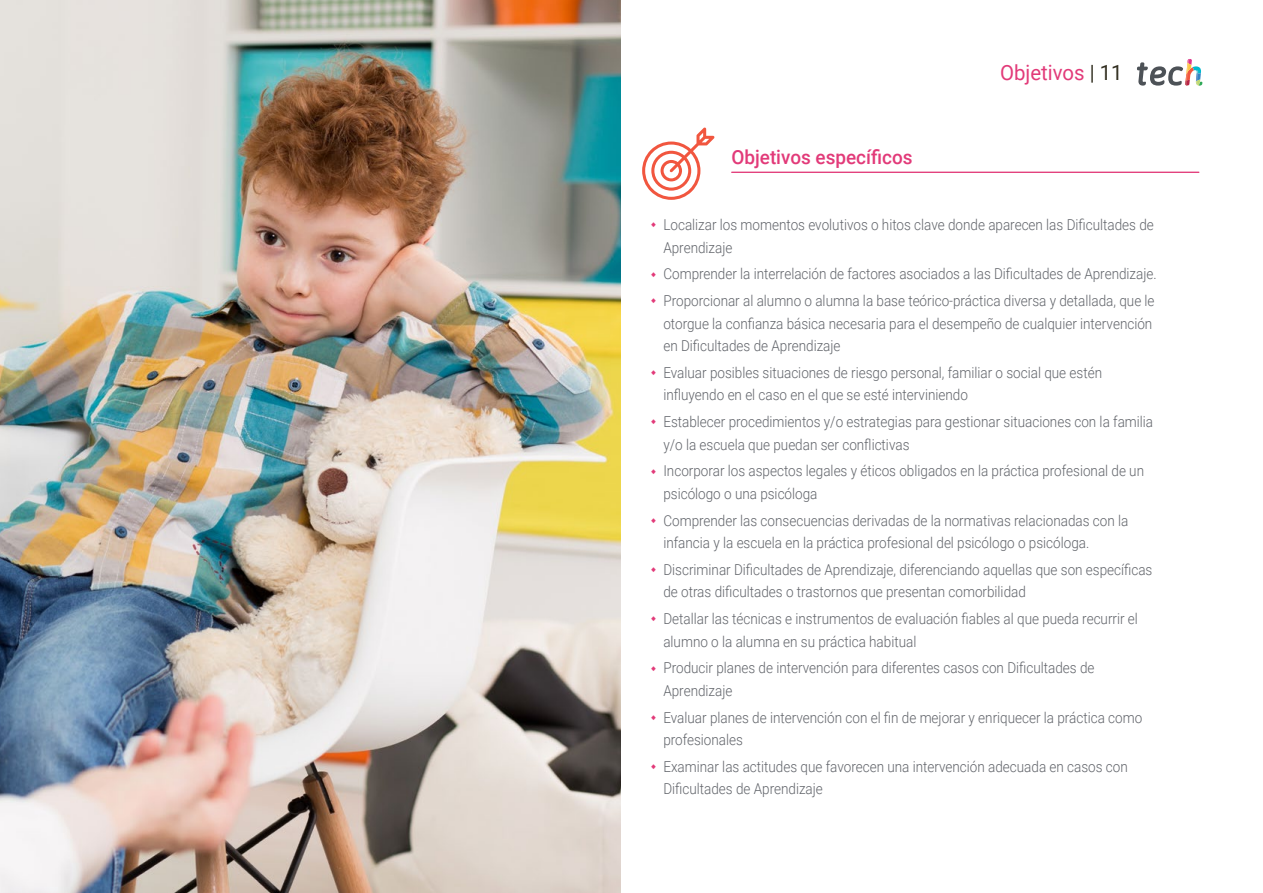
<style>
.page{position:relative;width:1263px;height:893px;background:#fff}
.page>*{position:absolute;margin:0;border:0;box-sizing:border-box;transform-origin:0 0}
.t1{font:21px "Roboto";color:#e23a79}
.t2{font:500 19.5px "Roboto";color:#e23a79}
.t3{font:300 15px/22.5px "Roboto";color:#61646a;scale:.9 1}
.s1{color:#312e20}
</style>
<div class="page">
<svg style="left:642px;top:127px;width:72px;height:73px"></svg>
<hr style="left:731px;top:172px;width:468px;height:1px;background:#e23a79">
<svg style="left:1137px;top:59px;width:65px;height:27px"></svg>
<img style="left:0;top:0;width:621px;height:893px">
<h2 class="t2" style="left:731px;top:143px;width:183px">Objetivos específicos</h2>
<h1 class="t1" style="left:1000px;top:57px;width:124px">Objetivos <span class="s1">| 11</span></h1>
<p class="t3" style="left:663px;top:213px;width:546px">Localizar los momentos evolutivos o hitos clave donde aparecen las Dificultades de<br>Aprendizaje</p>
<p class="t3" style="left:663px;top:260px;width:550px;line-height:26.7px">Comprender la interrelación de factores asociados a las Dificultades de Aprendizaje.<br>Proporcionar al alumno o alumna la base teórico-práctica diversa y detallada, que le</p>
<p class="t3" style="left:663px;top:311px;width:545px">otorgue la confianza básica necesaria para el desempeño de cualquier intervención en Dificultades de Aprendizaje</p>
<p class="t3" style="left:663px;top:361px;width:489px">Evaluar posibles situaciones de riesgo personal, familiar o social que estén influyendo en el caso en el que se esté interviniendo</p>
<p class="t3" style="left:663px;top:410px;width:546px">Establecer procedimientos y/o estrategias para gestionar situaciones con la familia y/o la escuela que puedan ser conflictivas</p>
<p class="t3" style="left:663px;top:459px;width:536px">Incorporar los aspectos legales y éticos obligados en la práctica profesional de un psicólogo o una psicóloga</p>
<p class="t3" style="left:663px;top:508px;width:518px">Comprender las consecuencias derivadas de la normativas relacionadas con la infancia y la escuela en la práctica profesional del psicólogo o psicóloga.</p>
<p class="t3" style="left:663px;top:558px;width:545px">Discriminar Dificultades de Aprendizaje, diferenciando aquellas que son específicas de otras dificultades o trastornos que presentan comorbilidad</p>
<p class="t3" style="left:663px;top:607px;width:529px">Detallar las técnicas e instrumentos de evaluación fiables al que pueda recurrir el alumno o la alumna en su práctica habitual</p>
<p class="t3" style="left:663px;top:656px;width:480px">Producir planes de intervención para diferentes casos con Dificultades de<br>Aprendizaje</p>
<p class="t3" style="left:663px;top:705px;width:534px">Evaluar planes de intervención con el fin de mejorar y enriquecer la práctica como profesionales</p>
<p class="t3" style="left:663px;top:755px;width:517px">Examinar las actitudes que favorecen una intervención adecuada en casos con<br>Dificultades de Aprendizaje</p>
</div>
